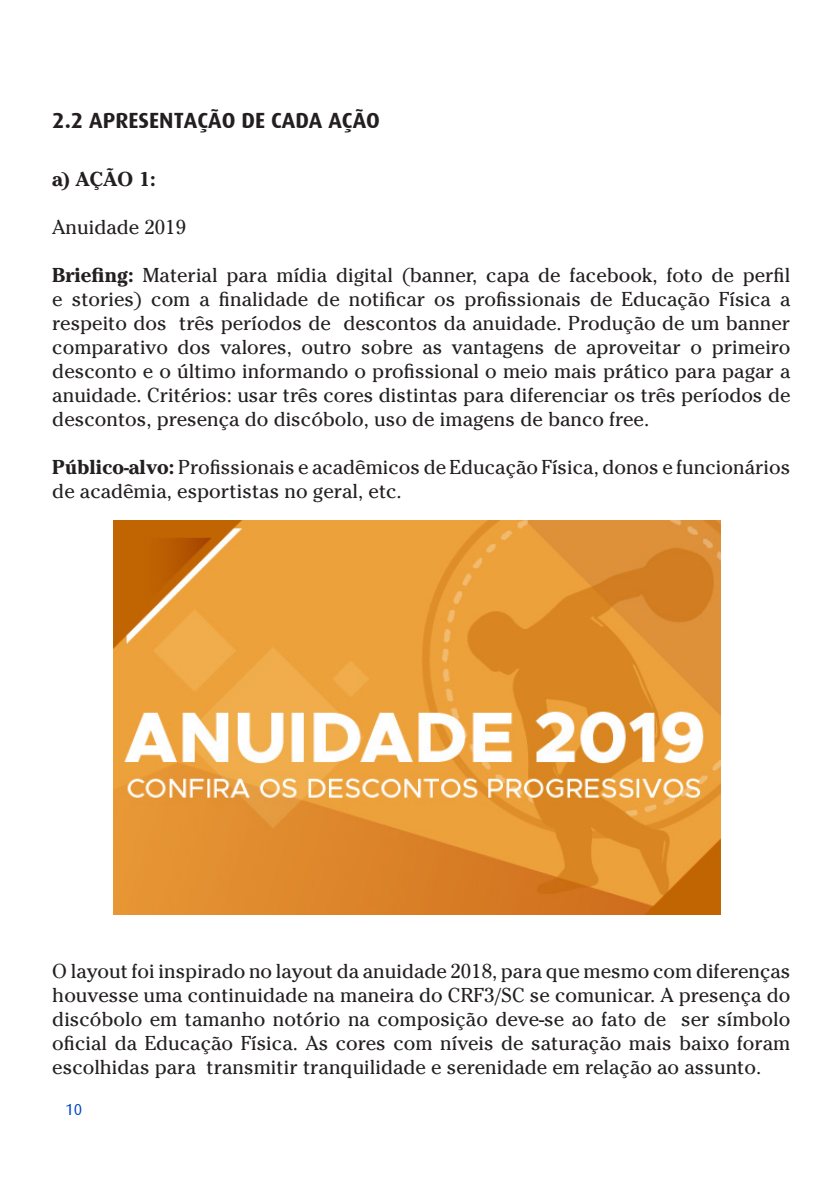
<style>
.page{position:relative;width:840px;height:1191px;background:#fff}
.page>*{position:absolute;margin:0;border:0;box-sizing:border-box;transform-origin:0 0}
.t1{font:700 22px "Dax";color:#231f20}
.t2{font:20px/24px "Cheltenham Std";color:#231f20;text-align:justify}
.t3{font:700 20px "Cheltenham Std";color:#231f20}
.t4{font:16px "Dax";color:#0047bb}
.s1{font-weight:700}
</style>
<div class="page">
<img style="left:113px;top:520px;width:607px;height:394px">
<p class="t1" style="left:52px;top:108px;width:329px">2.2 APRESENTAÇÃO DE CADA AÇÃO</p>
<p class="t3" style="left:52px;top:167px;width:105px">a) AÇÃO 1:</p>
<p class="t2" style="left:52px;top:215px;width:135px">Anuidade 2019</p>
<p class="t2" style="left:52px;top:263px;width:739px"><span class="s1">Briefing:</span> Material para mídia digital (banner, capa de facebook, foto de perfil e stories) com a finalidade de notificar os profissionais de Educação Física a respeito dos três períodos de descontos da anuidade. Produção de um banner comparativo dos valores, outro sobre as vantagens de aproveitar o primeiro desconto e o último informando o profissional o meio mais prático para pagar a anuidade. Critérios: usar três cores distintas para diferenciar os três períodos de descontos, presença do discóbolo, uso de imagens de banco free.</p>
<p class="t2" style="left:52px;top:455px;width:739px"><span class="s1">Público-alvo:</span> Profissionais e acadêmicos de Educação Física, donos e funcionários de acadêmia, esportistas no geral, etc.</p>
<p class="t2" style="left:52px;top:959px;width:739px">O layout foi inspirado no layout da anuidade 2018, para que mesmo com diferenças houvesse uma continuidade na maneira do CRF3/SC se comunicar. A presença do discóbolo em tamanho notório na composição deve-se ao fato de ser símbolo oficial da Educação Física. As cores com níveis de saturação mais baixo foram escolhidas para transmitir tranquilidade e serenidade em relação ao assunto.</p>
<p class="t4" style="left:65px;top:1101px;width:18px">10</p>
</div>
